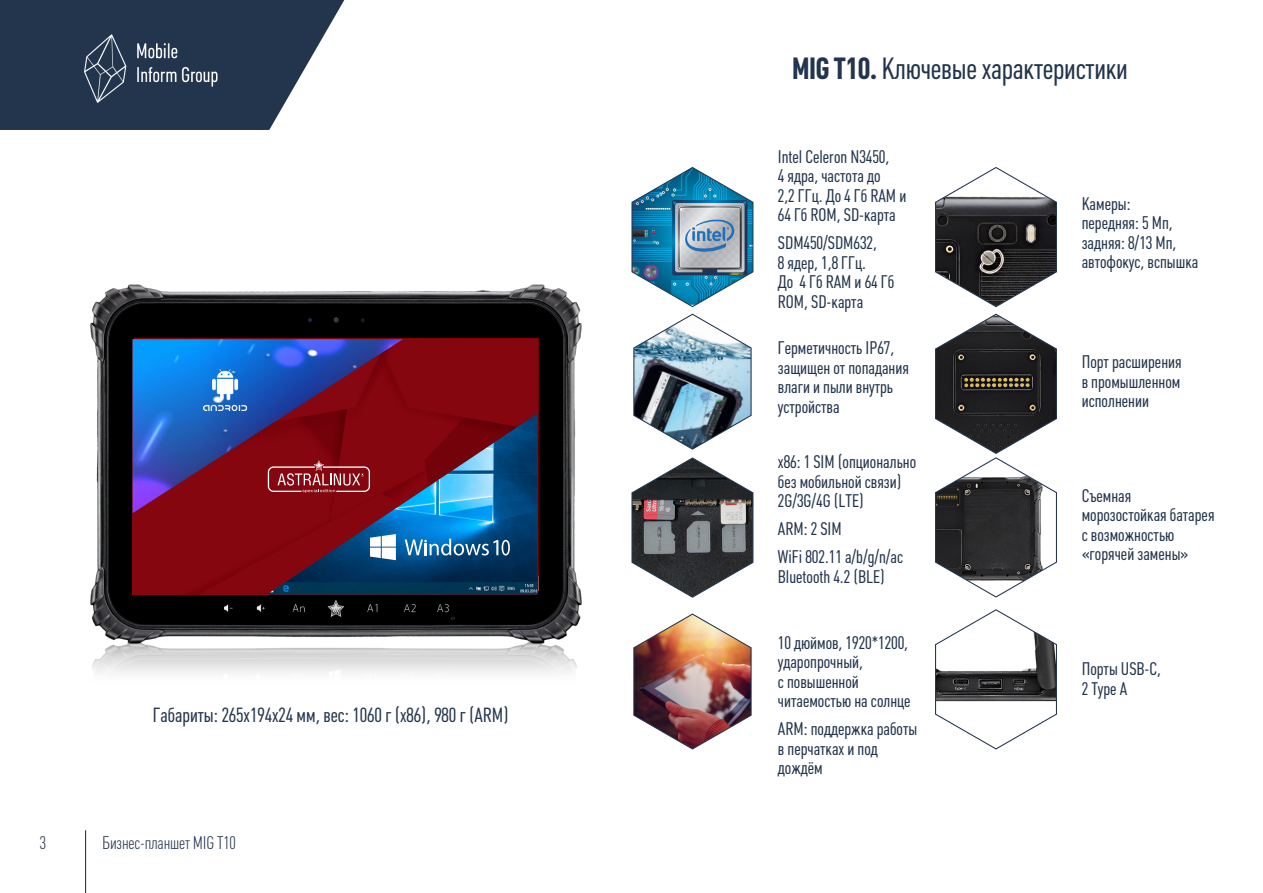
<style>
.page{position:relative;width:1263px;height:893px;background:#fff}
.page>*{position:absolute;margin:0;border:0;box-sizing:border-box;transform-origin:0 0}
.t1{font:30.15px "Plumb Condensed";letter-spacing:-.01em;color:#22354d}
.t2{font:20.1px "Plumb Condensed";color:#22354d}
.t3{font:18px/19.5px "Plumb Condensed";color:#22354d}
.t4{font:300 18px "Plumb Condensed";letter-spacing:-.01em;color:#22354d}
.s1{font-weight:700}
</style>
<div class="page">
<svg style="left:0;top:0;width:344px;height:130px"></svg>
<hr style="left:85px;top:830px;width:1px;height:63px;background:#22354d">
<img style="left:90px;top:284px;width:492px;height:367px">
<div style="left:133px;top:339px;width:404px;height:255px;background:#860610"></div>
<img style="left:267px;top:414px;width:270px;height:180px">
<svg style="left:370px;top:534px;width:26px;height:26px"></svg>
<svg style="left:405px;top:539px;width:105px;height:16px"></svg>
<img style="left:133px;top:339px;width:270px;height:174px">
<img style="left:203px;top:370px;width:44px;height:40px">
<img style="left:631px;top:167px;width:123px;height:283px">
<svg style="left:631px;top:457px;width:123px;height:141px"></svg>
<img style="left:633px;top:613px;width:119px;height:137px">
<svg style="left:935px;top:609px;width:122px;height:141px"></svg>
<svg style="left:935px;top:167px;width:122px;height:431px"></svg>
<img style="left:84px;top:14px;width:146px;height:110px">
<p class="t2" style="left:153px;top:704px;width:357px">Габариты: 265x194x24 мм, вес: 1060 г (x86), 980 г (ARM)</p>
<p class="t4" style="left:40px;top:833px;width:8px">3</p>
<p class="t4" style="left:102px;top:833px;width:135px">Бизнес-планшет MIG T10</p>
<p class="t1" style="left:792px;top:52px;width:337px"><span class="s1">MIG T10.</span> Ключевые характеристики</p>
<p class="t3" style="left:778px;top:147px;width:113px">Intel Celeron N3450,</p>
<p class="t3" style="left:778px;top:167px;width:104px">4 ядра, частота до</p>
<p class="t3" style="left:778px;top:186px;width:130px">2,2 ГГц. До 4 Гб RAM и<br>64 Гб ROM, SD-карта</p>
<p class="t3" style="left:778px;top:234px;width:101px">SDM450/SDM632,</p>
<p class="t3" style="left:778px;top:253px;width:90px">8 ядер, 1,8 ГГц.</p>
<p class="t3" style="left:778px;top:273px;width:118px">До 4 Гб RAM и 64 Гб<br>ROM, SD-карта</p>
<p class="t3" style="left:778px;top:339px;width:133px">Герметичность IP67, защищен от попадания влаги и пыли внутрь устройства</p>
<p class="t3" style="left:778px;top:453px;width:140px">х86: 1 SIM (опционально без мобильной связи)<br>2G/3G/4G (LTE)</p>
<p class="t3" style="left:778px;top:520px;width:65px">ARM: 2 SIM</p>
<p class="t3" style="left:778px;top:548px;width:127px">WiFi 802.11 a/b/g/n/ac<br>Bluetooth 4.2 (BLE)</p>
<p class="t3" style="left:778px;top:633px;width:134px">10 дюймов, 1920*1200, ударопрочный,<br>с повышенной читаемостью на солнце</p>
<p class="t3" style="left:778px;top:719px;width:141px">ARM: поддержка работы в перчатках и под дождём</p>
<p class="t3" style="left:1082px;top:194px;width:118px">Камеры:<br>передняя: 5 Мп, задняя: 8/13 Мп, автофокус, вспышка</p>
<p class="t3" style="left:1082px;top:353px;width:102px;text-align:justify">Порт расширения в промышленном исполнении</p>
<p class="t3" style="left:1082px;top:486px;width:134px">Съемная морозостойкая батарея с возможностью «горячей замены»</p>
<p class="t3" style="left:1082px;top:660px;width:81px">Порты USB-C,<br>2 Type A</p>
</div>
